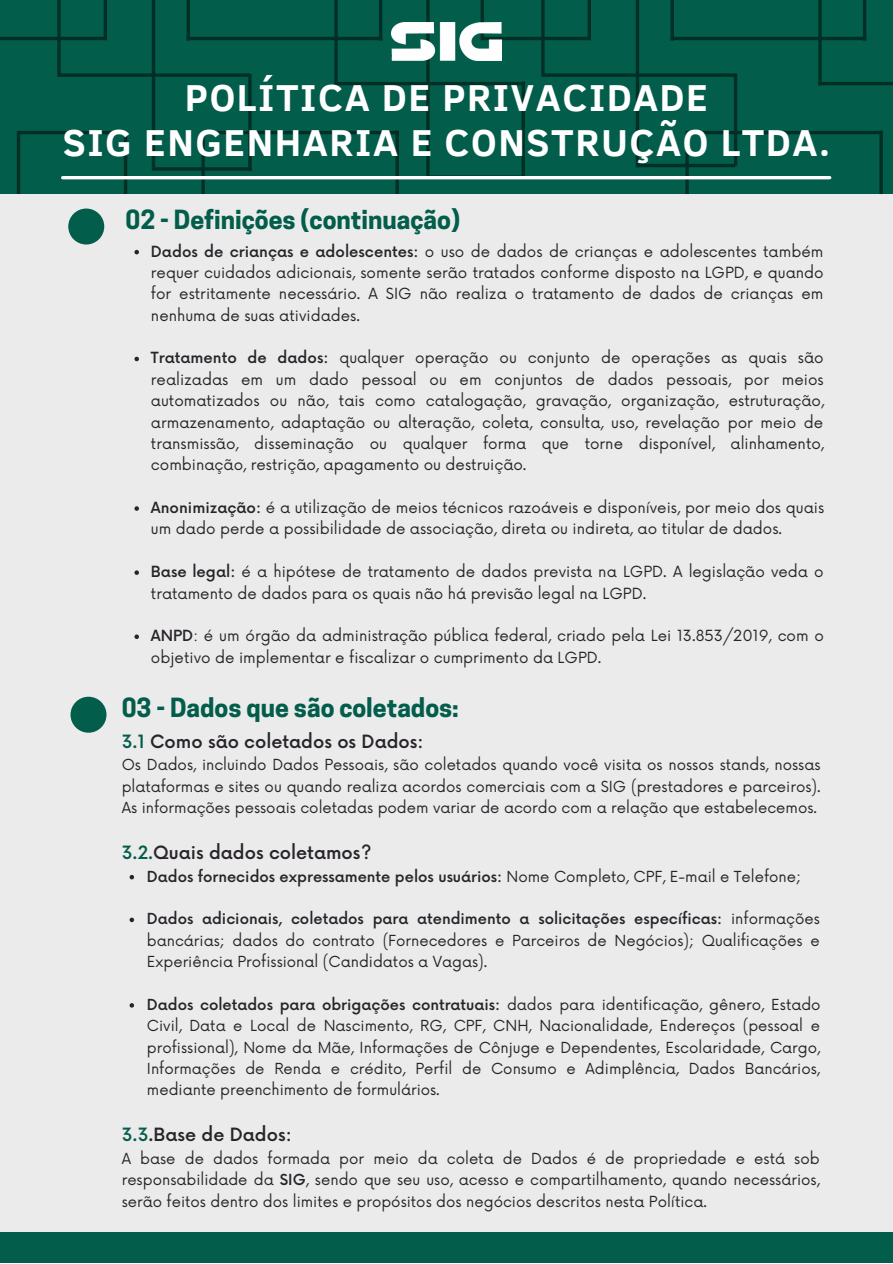
<style>
.page{position:relative;width:893px;height:1264px;background:#fff}
.page>*{position:absolute;margin:0;border:0;box-sizing:border-box;transform-origin:0 0}
.t1{font:700 38.4px/45px "Clear Sans";letter-spacing:.04em;color:#fff;text-align:center}
.t2{font:700 24.75px "Cooper Hewitt";color:#025d4b}
.t3{font:500 17.85px "Now";color:#28242a}
.t4{font:15px/21.3px "Now";color:#28242a}
.t5{font:14.85px/21.3px "Now";color:#28242a;text-align:justify}
.t6{font:500 14.85px "Now";color:#28242a}
.s1{font-weight:500}
.s2{color:#025d4b}
.s3{font-weight:400}
</style>
<div class="page">
<div style="left:0;top:0;width:892px;height:1262px;background:#ebebeb"></div>
<div style="left:0;top:0;width:892px;height:194px;background:#025d4b"></div>
<hr style="left:0;top:37px;width:107px;height:3px;background:#000">
<svg style="left:57px;top:0;width:4px;height:77px"></svg>
<svg style="left:59px;top:73px;width:191px;height:4px"></svg>
<hr style="left:152px;top:0;width:3px;height:167px;background:#000">
<hr style="left:203px;top:131px;width:196px;height:3px;background:#000">
<svg style="left:395px;top:130px;width:4px;height:64px"></svg>
<hr style="left:379px;top:0;width:3px;height:41px;background:#000">
<hr style="left:186px;top:37px;width:196px;height:3px;background:#000">
<svg style="left:186px;top:0;width:4px;height:41px"></svg>
<svg style="left:334px;top:0;width:4px;height:82px"></svg>
<hr style="left:334px;top:82px;width:190px;height:3px;background:#000">
<hr style="left:426px;top:0;width:3px;height:177px;background:#000">
<svg style="left:521px;top:82px;width:4px;height:93px"></svg>
<svg style="left:426px;top:175px;width:99px;height:1px"></svg>
<hr style="left:484px;top:37px;width:106px;height:3px;background:#000">
<hr style="left:541px;top:0;width:3px;height:77px;background:#000">
<svg style="left:543px;top:73px;width:190px;height:4px"></svg>
<svg style="left:635px;top:0;width:4px;height:167px"></svg>
<hr style="left:687px;top:131px;width:195px;height:3px;background:#000">
<hr style="left:879px;top:130px;width:3px;height:74px;background:#000">
<svg style="left:862px;top:0;width:4px;height:41px"></svg>
<hr style="left:670px;top:37px;width:196px;height:3px;background:#000">
<svg style="left:670px;top:0;width:4px;height:41px"></svg>
<hr style="left:818px;top:0;width:3px;height:85px;background:#000">
<hr style="left:818px;top:82px;width:74px;height:3px;background:#000">
<svg style="left:480px;top:0;width:4px;height:22px"></svg>
<svg style="left:587px;top:0;width:4px;height:40px"></svg>
<hr style="left:637px;top:164px;width:98px;height:3px;background:#000">
<hr style="left:17px;top:131px;width:107px;height:3px;background:#000">
<hr style="left:124px;top:131px;width:3px;height:73px;background:#000">
<hr style="left:17px;top:131px;width:3px;height:73px;background:#000">
<hr style="left:104px;top:0;width:3px;height:40px;background:#000">
<svg style="left:152px;top:167px;width:100px;height:4px"></svg>
<svg style="left:733px;top:73px;width:4px;height:93px"></svg>
<hr style="left:685px;top:131px;width:3px;height:92px;background:#000">
<hr style="left:248px;top:74px;width:3px;height:97px;background:#000">
<svg style="left:201px;top:131px;width:4px;height:63px"></svg>
<hr style="left:63px;top:176px;width:766px;height:3px;background:#fff">
<img style="left:391px;top:22px;width:110px;height:38px">
<div style="left:0;top:194px;width:892px;height:29px;background:#ebebeb"></div>
<div style="left:0;top:1231px;width:892px;height:31px;background:#025d4b"></div>
<svg style="left:134px;top:250px;width:5px;height:4px"></svg>
<svg style="left:134px;top:357px;width:5px;height:4px"></svg>
<svg style="left:134px;top:506px;width:5px;height:5px"></svg>
<svg style="left:134px;top:570px;width:5px;height:5px"></svg>
<svg style="left:134px;top:634px;width:5px;height:5px"></svg>
<div style="left:68px;top:208px;width:36px;height:36px;background:#025d4b;border-radius:50%"></div>
<svg style="left:129px;top:875px;width:5px;height:4px"></svg>
<svg style="left:129px;top:917px;width:5px;height:5px"></svg>
<svg style="left:129px;top:1003px;width:5px;height:4px"></svg>
<div style="left:70px;top:696px;width:36px;height:36px;background:#025d4b;border-radius:50%"></div>
<h1 class="t1" style="left:63px;top:73px;width:768px">POLÍTICA DE PRIVACIDADE<br>SIG ENGENHARIA E CONSTRUÇÃO LTDA.</h1>
<h2 class="t2" style="left:125px;top:210px;width:336px">02 - Definições (continuação)</h2>
<p class="t4" style="left:151px;top:241px;width:674px;text-align:justify"><span class="s1">Dados de crianças e adolescentes:</span> o uso de dados de crianças e adolescentes também requer cuidados adicionais, somente serão tratados conforme disposto na LGPD, e quando for estritamente necessário. A SIG não realiza o tratamento de dados de crianças em nenhuma de suas atividades.</p>
<p class="t4" style="left:151px;top:348px;width:674px;text-align:justify"><span class="s1">Tratamento de dados:</span> qualquer operação ou conjunto de operações as quais são realizadas em um dado pessoal ou em conjuntos de dados pessoais, por meios automatizados ou não, tais como catalogação, gravação, organização, estruturação, armazenamento, adaptação ou alteração, coleta, consulta, uso, revelação por meio de transmissão, disseminação ou qualquer forma que torne disponível, alinhamento, combinação, restrição, apagamento ou destruição.</p>
<p class="t4" style="left:151px;top:497px;width:674px"><span class="s1">Anonimização:</span> é a utilização de meios técnicos razoáveis e disponíveis, por meio dos quais um dado perde a possibilidade de associação, direta ou indireta, ao titular de dados.</p>
<p class="t4" style="left:151px;top:562px;width:674px"><span class="s1">Base legal:</span> é a hipótese de tratamento de dados prevista na LGPD. A legislação veda o tratamento de dados para os quais não há previsão legal na LGPD.</p>
<p class="t4" style="left:151px;top:626px;width:674px"><span class="s1">ANPD</span>: é um órgão da administração pública federal, criado pela Lei 13.853/2019, com o objetivo de implementar e fiscalizar o cumprimento da LGPD.</p>
<h2 class="t2" style="left:122px;top:698px;width:338px">03 - Dados que são coletados:</h2>
<p class="t3" style="left:122px;top:731px;width:303px"><span class="s2">3.1</span> Como são coletados os Dados:</p>
<p class="t5" style="left:122px;top:755px;width:700px">Os Dados, incluindo Dados Pessoais, são coletados quando você visita os nossos stands, nossas plataformas e sites ou quando realiza acordos comerciais com a SIG (prestadores e parceiros).<br>As informações pessoais coletadas podem variar de acordo com a relação que estabelecemos.</p>
<p class="t3" style="left:122px;top:843px;width:251px"><span class="s2">3.2.</span>Quais dados coletamos?</p>
<p class="t6" style="left:147px;top:868px;width:655px">Dados fornecidos expressamente pelos usuários: <span class="s3">Nome Completo, CPF, E-mail e Telefone;</span></p>
<p class="t5" style="left:147px;top:909px;width:674px"><span class="s1">Dados adicionais, coletados para atendimento a solicitações específicas:</span> informações bancárias; dados do contrato (Fornecedores e Parceiros de Negócios); Qualificações e Experiência Profissional (Candidatos a Vagas).</p>
<p class="t5" style="left:147px;top:994px;width:675px"><span class="s1">Dados coletados para obrigações contratuais:</span> dados para identificação, gênero, Estado Civil, Data e Local de Nascimento, RG, CPF, CNH, Nacionalidade, Endereços (pessoal e profissional), Nome da Mãe, Informações de Cônjuge e Dependentes, Escolaridade, Cargo, Informações de Renda e crédito, Perfil de Consumo e Adimplência, Dados Bancários, mediante preenchimento de formulários.</p>
<p class="t3" style="left:122px;top:1125px;width:171px"><span class="s2">3.3</span>.Base de Dados:</p>
<p class="t5" style="left:122px;top:1148px;width:699px">A base de dados formada por meio da coleta de Dados é de propriedade e está sob responsabilidade da <span class="s1">SIG</span>, sendo que seu uso, acesso e compartilhamento, quando necessários, serão feitos dentro dos limites e propósitos dos negócios descritos nesta Política.</p>
</div>
